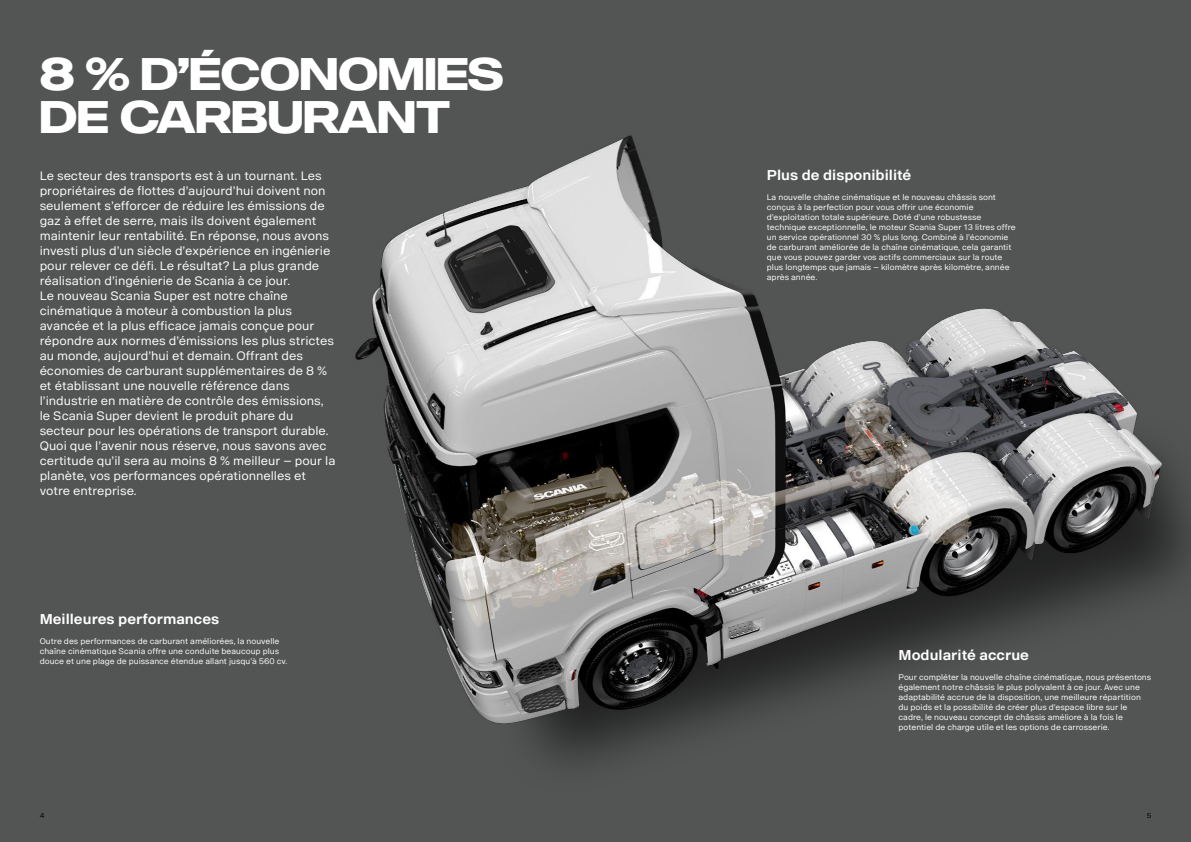
<style>
.page{position:relative;width:1191px;height:842px;background:#535454}
.page>*{position:absolute;margin:0;border:0;box-sizing:border-box;transform-origin:0 0}
.t1{font:700 45px/42.8px "Scania Sans Headline";color:#fff}
.t2{font:700 14px "Scania Sans";color:#fff}
.t3{font:12px/15px "Scania Sans";color:#fff}
.t4{font:8px/10px "Scania Sans";color:#fff}
.t5{font:7px "Scania Sans";color:#000}
</style>
<div class="page">
<img style="left:355px;top:135px;width:835px;height:627px">
<h1 class="t1" style="left:40px;top:53px;width:465px">8 % D’ÉCONOMIES<br>DE CARBURANT</h1>
<p class="t3" style="left:40px;top:168px;width:297px">Le secteur des transports est à un tournant. Les propriétaires de flottes d’aujourd’hui doivent non seulement s’efforcer de réduire les émissions de gaz à effet de serre, mais ils doivent également maintenir leur rentabilité. En réponse, nous avons investi plus d’un siècle d’expérience en ingénierie pour relever ce défi. Le résultat? La plus grande réalisation d’ingénierie de Scania à ce jour.<br>Le nouveau Scania Super est notre chaîne cinématique à moteur à combustion la plus avancée et la plus efficace jamais conçue pour répondre aux normes d’émissions les plus strictes au monde, aujourd’hui et demain. Offrant des économies de carburant supplémentaires de 8 % et établissant une nouvelle référence dans l’industrie en matière de contrôle des émissions, le Scania Super devient le produit phare du secteur pour les opérations de transport durable.<br>Quoi que l’avenir nous réserve, nous savons avec certitude qu’il sera au moins 8 % meilleur – pour la planète, vos performances opérationnelles et votre entreprise.</p>
<h2 class="t2" style="left:767px;top:167px;width:146px">Plus de disponibilité</h2>
<p class="t4" style="left:767px;top:192px;width:250px">La nouvelle chaîne cinématique et le nouveau châssis sont conçus à la perfection pour vous offrir une économie d’exploitation totale supérieure. Doté d’une robustesse technique exceptionnelle, le moteur Scania Super 13 litres offre un service opérationnel 30 % plus long. Combiné à l’économie de carburant améliorée de la chaîne cinématique, cela garantit que vous pouvez garder vos actifs commerciaux sur la route plus longtemps que jamais – kilomètre après kilomètre, année après année.</p>
<h2 class="t2" style="left:40px;top:611px;width:181px">Meilleures performances</h2>
<p class="t4" style="left:40px;top:637px;width:249px">Outre des performances de carburant améliorées, la nouvelle chaîne cinématique Scania offre une conduite beaucoup plus douce et une plage de puissance étendue allant jusqu’à 560 cv.</p>
<h2 class="t2" style="left:898px;top:646px;width:132px">Modularité accrue</h2>
<p class="t4" style="left:898px;top:672px;width:254px">Pour compléter la nouvelle chaîne cinématique, nous présentons également notre châssis le plus polyvalent à ce jour. Avec une adaptabilité accrue de la disposition, une meilleure répartition du poids et la possibilité de créer plus d’espace libre sur le cadre, le nouveau concept de châssis améliore à la fois le potentiel de charge utile et les options de carrosserie.</p>
<p class="t5" style="left:40px;top:811px;width:6px">4</p>
<p class="t5" style="left:1146px;top:811px;width:6px">5</p>
</div>
